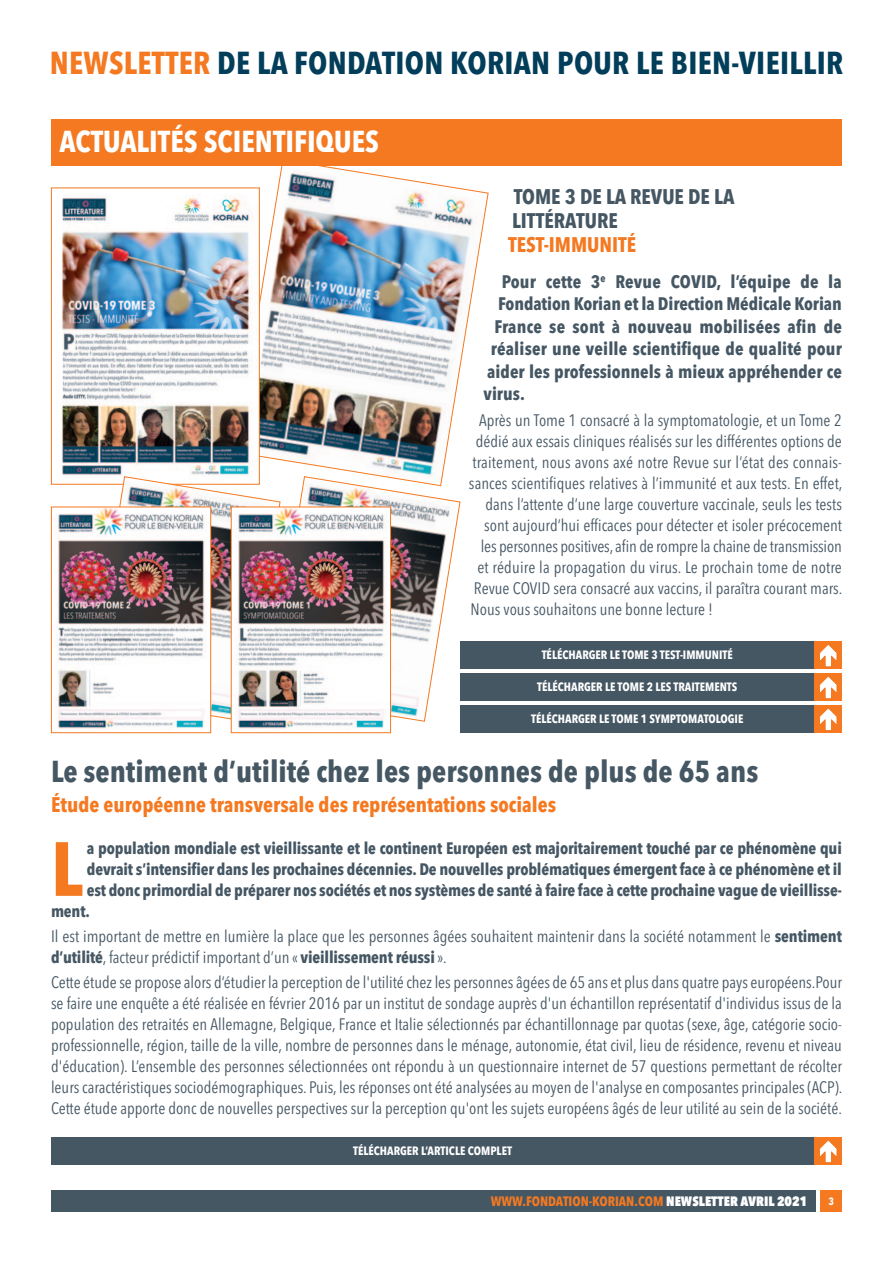
<style>
.page{position:relative;width:893px;height:1263px;background:#fff}
.page>*{position:absolute;margin:0;border:0;box-sizing:border-box;transform-origin:0 0}
.t1{font:700 75.75px "Avenir Next Condensed";color:#f47921}
.t2{font:700 31.5px "Avenir Next Condensed";letter-spacing:.01em;color:#023e5a}
.t3{font:700 30px "Avenir Next Condensed";color:#465764}
.t4{font:700 30px "Avenir Next Condensed";color:#fff}
.t5{font:700 21px "Avenir Next Condensed";color:#f47921}
.t6{font:700 21px/24px "Avenir Next Condensed";color:#465764}
.t7{font:700 18px "Avenir Next Condensed";color:#465764}
.t8{font:16.5px/21px "Avenir Next Condensed";color:#465764}
.t9{font:700 16.5px "Avenir Next Condensed";letter-spacing:-.01em;color:#465764}
.t10{font:700 13.5px "Avenir Next Condensed";color:#f47921}
.t11{font:700 12px "Avenir Next Condensed";color:#fff}
.t12{font:700 10.5px "Avenir Next Condensed";color:#fff}
.s1{color:#f47921}
.s2{font-weight:700}
.s3{font-weight:800;color:#fff}
</style>
<div class="page">
<div style="left:821px;top:1191px;width:21px;height:21px;background:#f47921"></div>
<div style="left:51px;top:1191px;width:765px;height:21px;background:#465764"></div>
<img style="left:234px;top:166px;width:255px;height:310px">
<img style="left:61px;top:190px;width:197px;height:286px">
<div style="left:51px;top:188px;width:209px;height:297px;border:1px solid #f47921"></div>
<img style="left:88px;top:476px;width:180px;height:246px">
<img style="left:57px;top:509px;width:152px;height:220px">
<div style="left:51px;top:507px;width:160px;height:226px;border:1px solid #f47921"></div>
<img style="left:268px;top:476px;width:193px;height:246px">
<img style="left:233px;top:509px;width:156px;height:220px">
<div style="left:231px;top:507px;width:160px;height:226px;border:1px solid #f47921"></div>
<div style="left:51px;top:119px;width:791px;height:47px;background:#f47921"></div>
<div style="left:51px;top:1137px;width:764px;height:28px;background:#465764"></div>
<div style="left:814px;top:1137px;width:28px;height:28px;background:#f47921"></div>
<img style="left:820px;top:1140px;width:17px;height:22px">
<div style="left:460px;top:641px;width:355px;height:28px;background:#465764"></div>
<div style="left:814px;top:641px;width:28px;height:28px;background:#f47921"></div>
<img style="left:820px;top:645px;width:17px;height:21px">
<div style="left:460px;top:673px;width:355px;height:28px;background:#465764"></div>
<div style="left:814px;top:673px;width:28px;height:28px;background:#f47921"></div>
<img style="left:820px;top:677px;width:17px;height:21px">
<div style="left:460px;top:705px;width:355px;height:28px;background:#465764"></div>
<div style="left:814px;top:705px;width:28px;height:28px;background:#f47921"></div>
<img style="left:820px;top:708px;width:17px;height:22px">
<p class="t2" style="left:50px;top:50px;width:795px"><span class="s1">NEWSLETTER</span> DE LA FONDATION KORIAN POUR LE BIEN-VIEILLIR</p>
<p class="t4" style="left:60px;top:129px;width:321px">ACTUALITÉS SCIENTIFIQUES</p>
<p class="t6" style="left:512px;top:186px;width:224px">TOME 3 DE LA REVUE DE LA<br>LITTÉRATURE</p>
<p class="t5" style="left:508px;top:236px;width:130px">TEST-IMMUNITÉ</p>
<p class="t7" style="left:502px;top:274px;width:342px">Pour cette 3<sup>e</sup> Revue COVID, l’équipe de la</p>
<p class="t7" style="left:498px;top:297px;width:345px">Fondation Korian et la Direction Médicale Korian</p>
<p class="t7" style="left:494px;top:319px;width:349px">France se sont à nouveau mobilisées afin de</p>
<p class="t7" style="left:491px;top:342px;width:353px">réaliser une veille scientifique de qualité pour</p>
<p class="t7" style="left:487px;top:364px;width:356px">aider les professionnels à mieux appréhender ce</p>
<p class="t7" style="left:484px;top:387px;width:43px">virus.</p>
<p class="t8" style="left:479px;top:411px;width:364px">Après un Tome 1 consacré à la symptomatologie, et un Tome 2</p>
<p class="t8" style="left:476px;top:432px;width:368px">dédié aux essais cliniques réalisés sur les différentes options de</p>
<p class="t8" style="left:472px;top:453px;width:371px">traitement, nous avons axé notre Revue sur l’état des connais-</p>
<p class="t8" style="left:469px;top:474px;width:375px">sances scientifiques relatives à l’immunité et aux tests. En effet,</p>
<p class="t8" style="left:486px;top:495px;width:358px">dans l’attente d’une large couverture vaccinale, seuls les tests</p>
<p class="t8" style="left:484px;top:516px;width:359px">sont aujourd’hui efficaces pour détecter et isoler précocement</p>
<p class="t8" style="left:481px;top:537px;width:363px">les personnes positives, afin de rompre la chaine de transmission</p>
<p class="t8" style="left:477px;top:558px;width:366px">et réduire la propagation du virus. Le prochain tome de notre</p>
<p class="t8" style="left:474px;top:579px;width:370px">Revue COVID sera consacré aux vaccins, il paraîtra courant mars.</p>
<p class="t8" style="left:471px;top:600px;width:244px">Nous vous souhaitons une bonne lecture !</p>
<p class="t11" style="left:542px;top:650px;width:193px">TÉLÉCHARGER LE TOME 3 TEST-IMMUNITÉ</p>
<p class="t11" style="left:537px;top:682px;width:202px">TÉLÉCHARGER LE TOME 2 LES TRAITEMENTS</p>
<p class="t11" style="left:531px;top:714px;width:214px">TÉLÉCHARGER LE TOME 1 SYMPTOMATOLOGIE</p>
<p class="t3" style="left:51px;top:759px;width:709px">Le sentiment d’utilité chez les personnes de plus de 65 ans</p>
<p class="t5" style="left:51px;top:796px;width:507px">Étude européenne transversale des représentations sociales</p>
<p class="t1" style="left:51px;top:839px;width:34px">L</p>
<p class="t9" style="left:87px;top:841px;width:757px">a population mondiale est vieillissante et le continent Européen est majoritairement touché par ce phénomène qui</p>
<p class="t9" style="left:87px;top:862px;width:757px">devrait s’intensifier dans les prochaines décennies. De nouvelles problématiques émergent face à ce phénomène et il</p>
<p class="t9" style="left:87px;top:883px;width:756px">est donc primordial de préparer nos sociétés et nos systèmes de santé à faire face à cette prochaine vague de vieillisse-</p>
<p class="t9" style="left:51px;top:904px;width:40px">ment.</p>
<p class="t8" style="left:51px;top:927px;width:792px">Il est important de mettre en lumière la place que les personnes âgées souhaitent maintenir dans la société notamment le <span class="s2">sentiment d’utilité</span>, facteur prédictif important d’un « <span class="s2">vieillissement réussi</span> ».</p>
<p class="t8" style="left:51px;top:973px;width:793px;text-align:justify">Cette étude se propose alors d’étudier la perception de l'utilité chez les personnes âgées de 65 ans et plus dans quatre pays européens.Pour se faire une enquête a été réalisée en février 2016 par un institut de sondage auprès d'un échantillon représentatif d'individus issus de la population des retraités en Allemagne, Belgique, France et Italie sélectionnés par échantillonnage par quotas (sexe, âge, catégorie socio&shy;professionnelle, région, taille de la ville, nombre de personnes dans le ménage, autonomie, état civil, lieu de résidence, revenu et niveau d'éducation). L’ensemble des personnes sélectionnées ont répondu à un questionnaire internet de 57 questions permettant de récolter leurs caractéristiques sociodémographiques. Puis, les réponses ont été analysées au moyen de l'analyse en composantes principales (ACP).<br>Cette étude apporte donc de nouvelles perspectives sur la perception qu'ont les sujets européens âgés de leur utilité au sein de la société.</p>
<p class="t11" style="left:353px;top:1146px;width:160px">TÉLÉCHARGER L’ARTICLE COMPLET</p>
<p class="t10" style="left:491px;top:1195px;width:318px">WWW.FONDATION-KORIAN.COM <span class="s3">NEWSLETTER AVRIL 2021</span></p>
<p class="t12" style="left:828px;top:1197px;width:7px">3</p>
</div>
